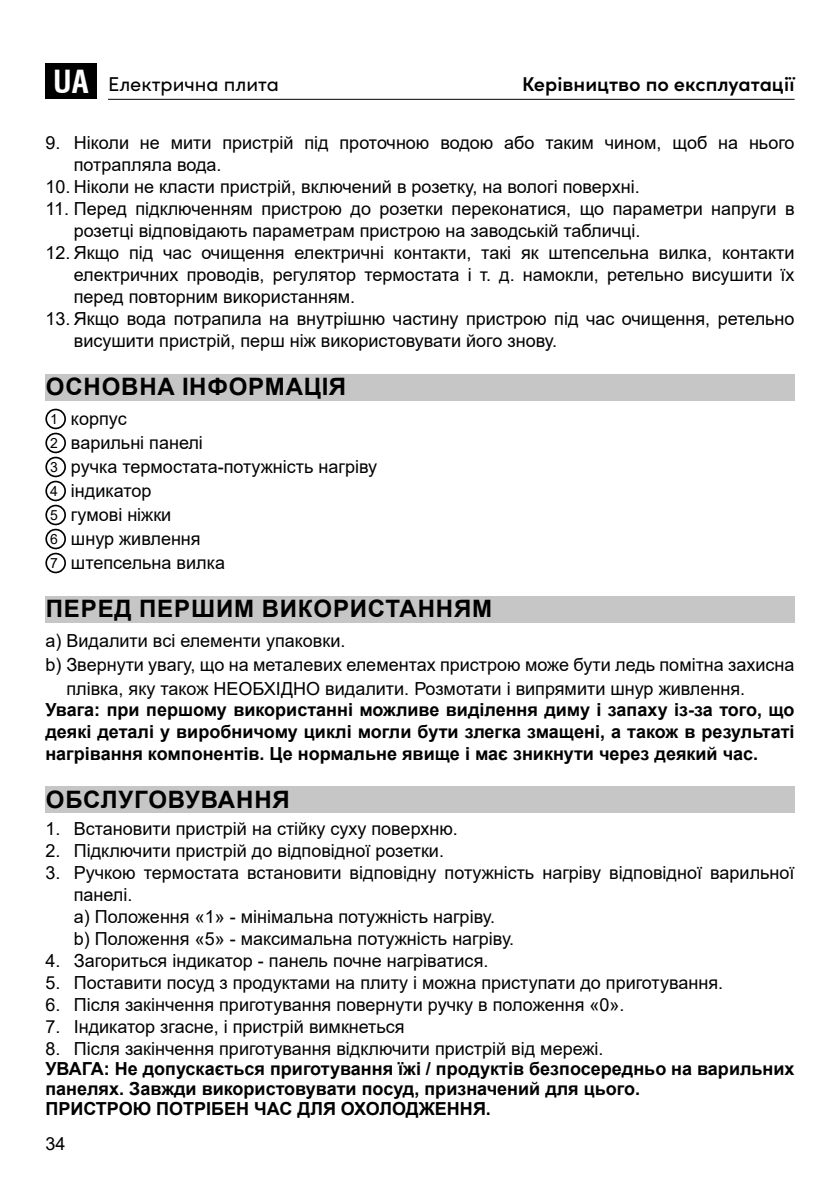
<style>
.page{position:relative;width:840px;height:1191px;background:#fff}
.page>*{position:absolute;margin:0;border:0;box-sizing:border-box;transform-origin:0 0}
.Tytul{font:700 24px "Arial";letter-spacing:.035em;color:#000}
.t1{font:600 20px "Sofia Pro";color:#000}
.t2{font:20px "Sofia Pro";color:#000}
.body_PL{font:18px/22px "Arial";color:#000}
.uwaga{font:700 18px/21.6px "Arial";color:#000;text-align:justify}
.punktory_PL{font:18px "Arial";color:#000}
.body_PL-2{font:14px "Arial";color:#000}
.s1{font-family:"Swiss 721 BT";font-weight:700;font-stretch:condensed;font-size:31px;color:#fff}
</style>
<div class="page">
<div style="left:45px;top:63px;width:51px;height:36px;background:#000"></div>
<hr style="left:108px;top:99px;width:686px;height:1px;background:#000">
<div style="left:45px;top:374px;width:749px;height:27px;background:#c6c6c6"></div>
<div style="left:45px;top:596px;width:749px;height:26px;background:#c6c6c6"></div>
<div style="left:45px;top:786px;width:749px;height:27px;background:#c6c6c6"></div>
<div style="left:45px;top:409px;width:21px;height:20px;border:2px solid #000;border-radius:50%"></div>
<div style="left:45px;top:433px;width:21px;height:20px;border:2px solid #000;border-radius:50%"></div>
<div style="left:45px;top:457px;width:21px;height:20px;border:2px solid #000;border-radius:50%"></div>
<div style="left:45px;top:481px;width:21px;height:20px;border:2px solid #000;border-radius:50%"></div>
<div style="left:45px;top:505px;width:21px;height:20px;border:2px solid #000;border-radius:50%"></div>
<div style="left:45px;top:529px;width:21px;height:20px;border:2px solid #000;border-radius:50%"></div>
<div style="left:45px;top:553px;width:21px;height:20px;border:2px solid #000;border-radius:50%"></div>
<p class="t2" style="left:53px;top:70px;width:227px"><span class="s1">UA</span> Електрична плита</p>
<p class="t1" style="left:522px;top:69px;width:274px">Керівництво по експлуатації</p>
<p class="body_PL" style="left:74px;top:132px;width:721px;text-indent:-28px">9. Ніколи не мити пристрій під проточною водою або таким чином, щоб на нього потрапляла вода.</p>
<p class="body_PL" style="left:45px;top:176px;width:595px">10. Ніколи не класти пристрій, включений в розетку, на вологі поверхні.</p>
<p class="body_PL" style="left:74px;top:198px;width:721px;text-indent:-28px">11. Перед підключенням пристрою до розетки переконатися, що параметри напруги в розетці відповідають параметрам пристрою на заводській табличці.</p>
<p class="body_PL" style="left:74px;top:242px;width:722px;text-align:justify;text-indent:-28px">12. Якщо під час очищення електричні контакти, такі як штепсельна вилка, контакти електричних проводів, регулятор термостата і т. д. намокли, ретельно висушити їх перед повторним використанням.</p>
<p class="body_PL" style="left:74px;top:308px;width:721px;text-indent:-28px">13. Якщо вода потрапила на внутрішню частину пристрою під час очищення, ретельно висушити пристрій, перш ніж використовувати його знову.</p>
<p class="Tytul" style="left:46px;top:370px;width:302px">ОСНОВНА ІНФОРМАЦІЯ</p>
<p class="body_PL-2" style="left:50px;top:409px;width:9px">1</p>
<p class="body_PL" style="left:71px;top:407px;width:57px">корпус</p>
<p class="body_PL-2" style="left:50px;top:433px;width:9px">2</p>
<p class="body_PL" style="left:71px;top:431px;width:133px">варильні панелі</p>
<p class="body_PL-2" style="left:50px;top:457px;width:9px">3</p>
<p class="body_PL" style="left:71px;top:455px;width:307px">ручка термостата-потужність нагріву</p>
<p class="body_PL-2" style="left:50px;top:481px;width:9px">4</p>
<p class="body_PL" style="left:71px;top:479px;width:82px">індикатор</p>
<p class="body_PL-2" style="left:50px;top:505px;width:9px">5</p>
<p class="body_PL" style="left:71px;top:503px;width:102px">гумові ніжки</p>
<p class="body_PL-2" style="left:50px;top:529px;width:9px">6</p>
<p class="body_PL" style="left:71px;top:527px;width:131px">шнур живлення</p>
<p class="body_PL-2" style="left:50px;top:553px;width:9px">7</p>
<p class="body_PL" style="left:71px;top:551px;width:155px">штепсельна вилка</p>
<p class="Tytul" style="left:46px;top:591px;width:447px">ПЕРЕД ПЕРШИМ ВИКОРИСТАННЯМ</p>
<p class="body_PL" style="left:45px;top:629px;width:301px">a) Видалити всі елементи упаковки.</p>
<p class="body_PL" style="left:66px;top:652px;width:729px;line-height:24px;text-indent:-21px">b) Звернути увагу, що на металевих елементах пристрою може бути ледь помітна захисна плівка, яку також НЕОБХIДНО видалити. Розмотати і випрямити шнур живлення.</p>
<p class="uwaga" style="left:45px;top:699px;width:750px">Увага: при першому використанні можливе виділення диму і запаху iз-за того, що деякі деталі у виробничому циклі могли бути злегка змащені, а також в результаті нагрівання компонентів. Це нормальне явище і має зникнути через деякий час.</p>
<p class="Tytul" style="left:46px;top:782px;width:245px">ОБСЛУГОВУВАННЯ</p>
<p class="body_PL" style="left:45px;top:818px;width:414px">1. Встановити пристрій на стійку суху поверхню.</p>
<p class="body_PL" style="left:45px;top:840px;width:400px">2. Підключити пристрій до відповідної розетки.</p>
<p class="body_PL" style="left:74px;top:862px;width:721px;text-indent:-28px">3. Ручкою термостата встановити відповідну потужність нагріву відповідної варильної панелі.</p>
<p class="punktory_PL" style="left:74px;top:904px;width:422px">a) Положення «1» - мінімальна потужність нагріву.</p>
<p class="punktory_PL" style="left:74px;top:926px;width:442px">b) Положення «5» - максимальна потужність нагріву.</p>
<p class="body_PL" style="left:45px;top:950px;width:444px">4. Загориться індикатор - панель почне нагріватися.</p>
<p class="body_PL" style="left:45px;top:972px;width:678px">5. Поставити посуд з продуктами на плиту і можна приступати до приготування.</p>
<p class="body_PL" style="left:45px;top:994px;width:580px">6. Після закінчення приготування повернути ручку в положення «0».</p>
<p class="body_PL" style="left:45px;top:1016px;width:360px">7. Індикатор згасне, і пристрій вимкнеться</p>
<p class="body_PL" style="left:45px;top:1038px;width:559px">8. Після закінчення приготування відключити пристрій від мережі.</p>
<p class="uwaga" style="left:45px;top:1059px;width:750px;line-height:20px">УВАГА: Не допускається приготування їжі / продуктів безпосередньо на варильних панелях. Завжди використовувати посуд, призначений для цього.</p>
<p class="uwaga" style="left:45px;top:1098px;width:447px">ПРИСТРОЮ ПОТРІБЕН ЧАС ДЛЯ ОХОЛОДЖЕННЯ.</p>
<p class="body_PL" style="left:45px;top:1132px;width:22px">34</p>
</div>
